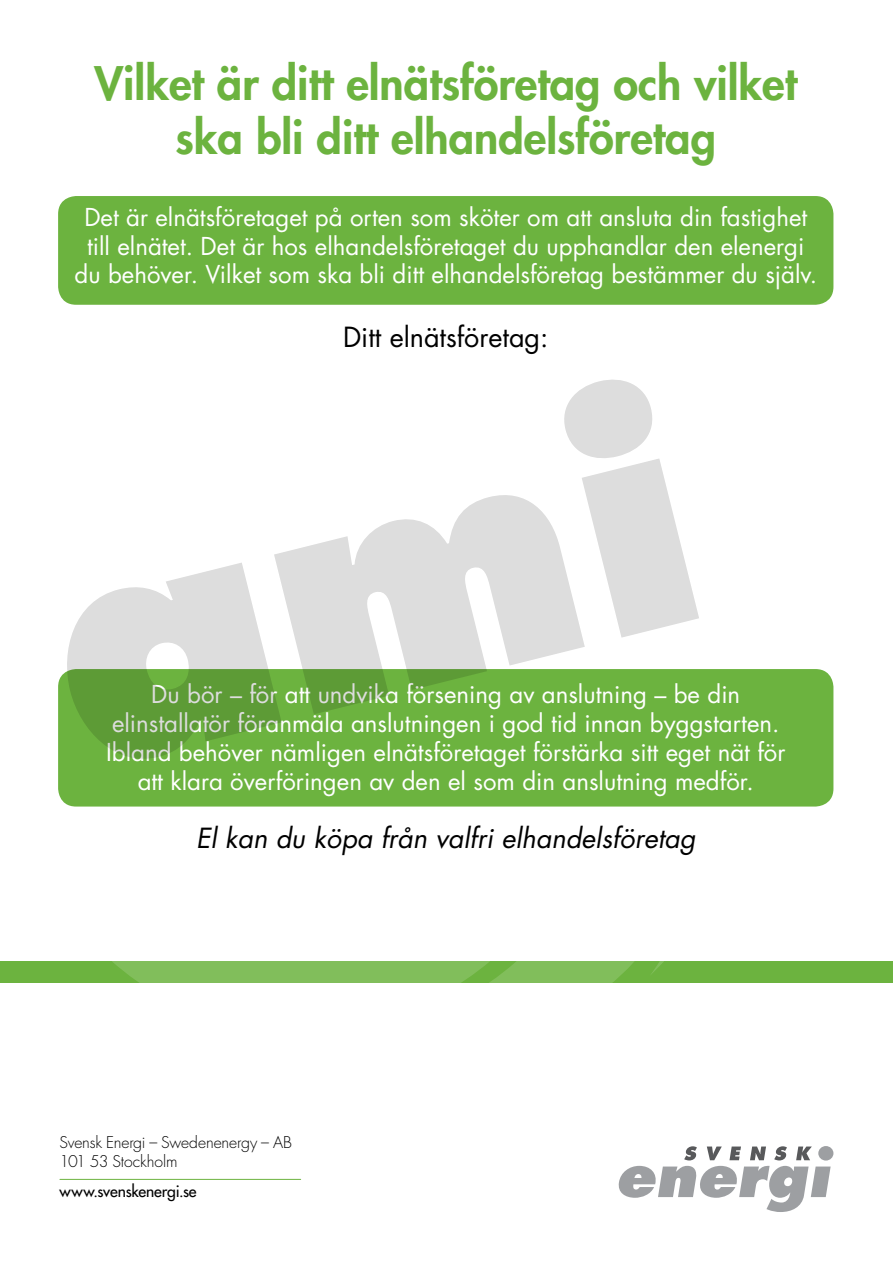
<style>
.page{position:relative;width:893px;height:1263px;background:#fff}
.page>*{position:absolute;margin:0;border:0;box-sizing:border-box;transform-origin:0 0}
.t1{font:800 45px/54px "Futura";color:#6cb33f;text-align:center}
.t2{font:italic 27px "Futura";color:#000}
.t3{font:27px "Futura";color:#000}
.t4{font:24px/28.8px "Futura";color:#fff;text-align:center}
.t5{font:300 15.75px/19.5px "Futura";letter-spacing:-.005em;color:#000}
.t6{font:15.75px "Futura";letter-spacing:-.01em;color:#000}
</style>
<div class="page">
<svg style="left:618px;top:1166px;width:213px;height:46px"></svg>
<div style="left:818px;top:1146px;width:15px;height:14px;background:#9d9fa2;border-radius:50%"></div>
<svg style="left:684px;top:1146px;width:13px;height:14px"></svg>
<svg style="left:707px;top:1146px;width:15px;height:14px"></svg>
<svg style="left:729px;top:1146px;width:12px;height:14px"></svg>
<svg style="left:750px;top:1146px;width:16px;height:14px"></svg>
<svg style="left:774px;top:1146px;width:13px;height:14px"></svg>
<svg style="left:796px;top:1146px;width:16px;height:14px"></svg>
<div style="left:58px;top:196px;width:775px;height:109px;background:#6cb33f;border-radius:18px"></div>
<div style="left:58px;top:669px;width:775px;height:137px;background:#6cb33f;border-radius:18px"></div>
<div style="left:0;top:961px;width:893px;height:21px;background:#6cb33f"></div>
<svg style="left:112px;top:961px;width:552px;height:21px;background:#7ebc57"></svg>
<hr style="left:60px;top:1179px;width:241px;height:1px;background:#6cb33f">
<hr style="left:892px;top:149px;width:1px;height:149px;background:#6cb33f">
<h1 class="t1" style="left:94px;top:55px;width:704px">Vilket är ditt elnätsföretag och vilket ska bli ditt elhandelsföretag</h1>
<p class="t4" style="left:75px;top:202px;width:744px">Det är elnätsföretaget på orten som sköter om att ansluta din fastighet till elnätet. Det är hos elhandelsföretaget du upphandlar den elenergi du behöver. Vilket som ska bli ditt elhandelsföretag bestämmer du själv.</p>
<p class="t3" style="left:343px;top:319px;width:207px">Ditt elnätsföretag:</p>
<p class="t4" style="left:106px;top:680px;width:681px">Du bör – för att undvika försening av anslutning – be din elinstallatör föranmäla anslutningen i god tid innan byggstarten.<br>Ibland behöver nämligen elnätsföretaget förstärka sitt eget nät för</p>
<p class="t4" style="left:138px;top:766px;width:618px">att klara överföringen av den el som din anslutning medför.</p>
<p class="t2" style="left:196px;top:819px;width:501px">El kan du köpa från valfri elhandelsföretag</p>
<p class="t5" style="left:60px;top:1132px;width:234px">Svensk Energi – Swedenenergy – AB<br>101 53 Stockholm</p>
<p class="t6" style="left:60px;top:1181px;width:139px">www.svenskenergi.se</p>
</div>
